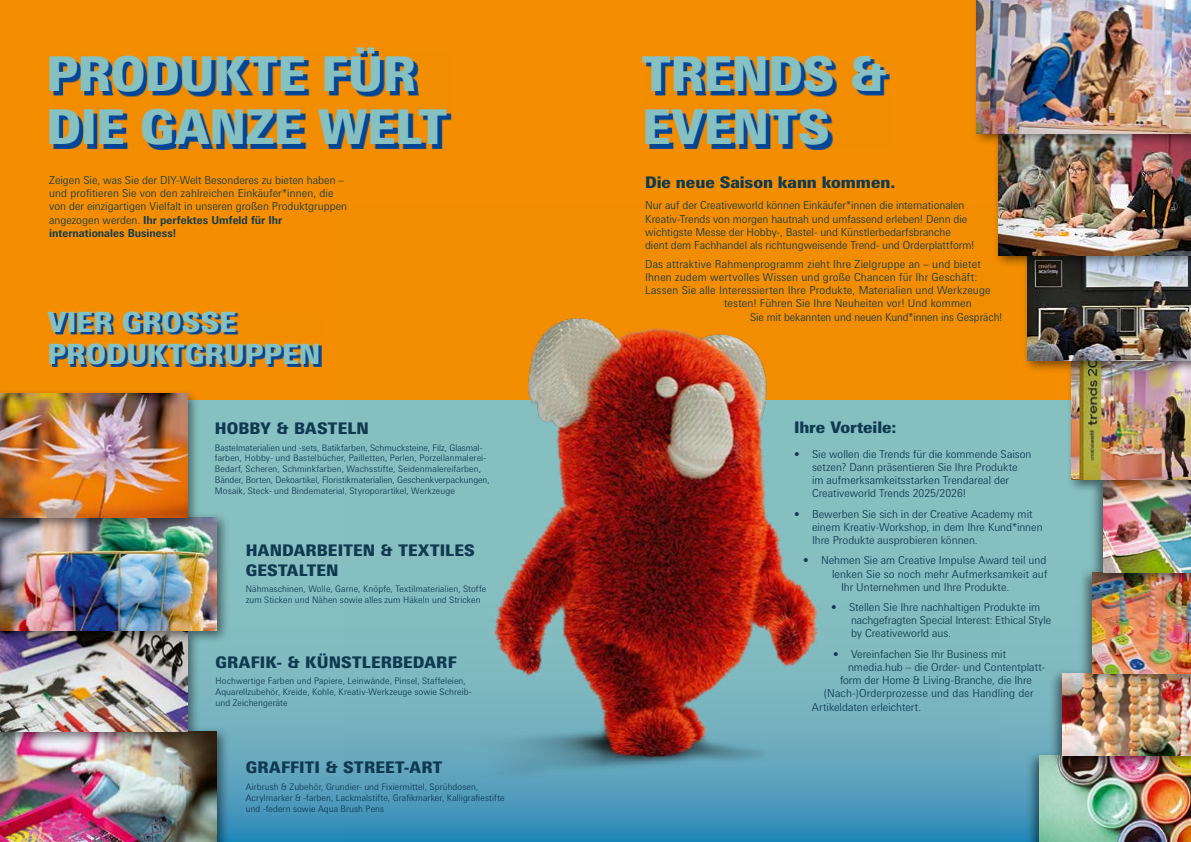
<style>
.page{position:relative;width:1191px;height:842px;background:#fff}
.page>*{position:absolute;margin:0;border:0;box-sizing:border-box;transform-origin:0 0}
.t1{font:900 48px/53px "Messe Univers";letter-spacing:-.01em;color:#87c0c1}
.t2{font:900 28px/32px "Messe Univers";color:#87c0c1}
.t3{font:900 16px/20px "Messe Univers";letter-spacing:.01em;color:#0f3950}
.t4{font:300 11px/13.2px "Messe Univers";color:#0f3950}
.t5{font:300 9px/10.8px "Messe Univers";letter-spacing:.005em;color:#0f3950}
.s1{font-weight:700}
</style>
<div class="page">
<svg style="left:201px;top:400px;width:888px;height:442px;background:#7ab7c0"></svg>
<div style="left:0;top:0;width:1191px;height:400px;background:#f48e00"></div>
<div style="left:0;top:726px;width:231px;height:116px;background:#000;opacity:.51"></div>
<img style="left:0;top:731px;width:217px;height:111px">
<div style="left:0;top:625px;width:201px;height:120px;background:#000;opacity:.51"></div>
<img style="left:0;top:645px;width:187px;height:86px">
<div style="left:0;top:512px;width:231px;height:133px;background:#000;opacity:.51"></div>
<img style="left:0;top:517px;width:217px;height:114px">
<div style="left:0;top:388px;width:201px;height:143px;background:#000;opacity:.51"></div>
<img style="left:0;top:394px;width:187px;height:123px">
<img style="left:344px;top:318px;width:656px;height:524px">
<div style="left:1025px;top:750px;width:166px;height:92px;background:#000;opacity:.51"></div>
<img style="left:1039px;top:756px;width:152px;height:86px">
<div style="left:1048px;top:668px;width:143px;height:102px;background:#000;opacity:.51"></div>
<img style="left:1062px;top:673px;width:129px;height:83px">
<div style="left:1078px;top:567px;width:113px;height:120px;background:#000;opacity:.51"></div>
<img style="left:1092px;top:586px;width:99px;height:87px">
<div style="left:1089px;top:474px;width:102px;height:112px;background:#000;opacity:.51"></div>
<img style="left:1103px;top:493px;width:88px;height:79px">
<div style="left:1066px;top:354px;width:125px;height:139px;background:#000;opacity:.51"></div>
<img style="left:1071px;top:373px;width:120px;height:107px">
<div style="left:1021px;top:249px;width:170px;height:124px;background:#000;opacity:.51"></div>
<img style="left:1027px;top:269px;width:164px;height:91px">
<div style="left:992px;top:128px;width:199px;height:141px;background:#000;opacity:.51"></div>
<img style="left:998px;top:147px;width:193px;height:108px">
<div style="left:971px;top:0;width:220px;height:147px;background:#000;opacity:.51"></div>
<img style="left:977px;top:0;width:214px;height:133px">
<svg style="left:53px;top:52px;width:398px;height:99px"></svg>
<svg style="left:646px;top:60px;width:243px;height:90px"></svg>
<svg style="left:50px;top:314px;width:271px;height:53px"></svg>
<h1 class="t1" style="left:46px;top:47px;width:402px">PRODUKTE FÜR<br>DIE GANZE WELT</h1>
<h1 class="t1" style="left:642px;top:47px;width:246px">TRENDS &amp;<br>EVENTS</h1>
<p class="t4" style="left:49px;top:173px;width:299px">Zeigen Sie, was Sie der DIY-Welt Besonderes zu bieten haben – und profitieren Sie von den zahlreichen Einkäufer*innen, die von der einzigartigen Vielfalt in unseren großen Produktgruppen angezogen werden. <span class="s1">Ihr perfektes Umfeld für Ihr internationales Business!</span></p>
<h3 class="t3" style="left:645px;top:172px;width:252px">Die neue Saison kann kommen.</h3>
<p class="t4" style="left:645px;top:199px;width:331px">Nur auf der Creativeworld können Einkäufer*innen die internationalen Kreativ-Trends von morgen hautnah und umfassend erleben! Denn die wichtigste Messe der Hobby-, Bastel- und Künstlerbedarfsbranche dient dem Fachhandel als richtungweisende Trend- und Orderplattform!</p>
<p class="t4" style="left:645px;top:257px;width:337px">Das attraktive Rahmenprogramm zieht Ihre Zielgruppe an – und bietet</p>
<p class="t4" style="left:645px;top:270px;width:334px">Ihnen zudem wertvolles Wissen und große Chancen für Ihr Geschäft:</p>
<p class="t4" style="left:645px;top:283px;width:347px">Lassen Sie alle Interessierten Ihre Produkte, Materialien und Werkzeuge</p>
<p class="t4" style="left:724px;top:297px;width:249px">testen! Führen Sie Ihre Neuheiten vor! Und kommen</p>
<p class="t4" style="left:750px;top:310px;width:254px">Sie mit bekannten und neuen Kund*innen ins Gespräch!</p>
<h2 class="t2" style="left:48px;top:306px;width:274px">VIER GROSSE<br>PRODUKTGRUPPEN</h2>
<h3 class="t3" style="left:215px;top:418px;width:156px">HOBBY &amp; BASTELN</h3>
<p class="t5" style="left:215px;top:442px;width:276px">Bastelmaterialien und -sets, Batikfarben, Schmucksteine, Filz, Glasmal&shy;farben, Hobby- und Bastelbücher, Pailletten, Perlen, Porzellanmalerei-Bedarf, Scheren, Schminkfarben, Wachsstifte, Seidenmalereifarben, Bänder, Borten, Dekoartikel, Floristikmaterialien, Geschenkverpackungen, Mosaik, Steck- und Bindematerial, Styroporartikel, Werkzeuge</p>
<h3 class="t3" style="left:246px;top:540px;width:230px">HANDARBEITEN &amp; TEXTILES<br>GESTALTEN</h3>
<p class="t5" style="left:246px;top:583px;width:242px">Nähmaschinen, Wolle, Garne, Knöpfe, Textilmaterialien, Stoffe zum Sticken und Nähen sowie alles zum Häkeln und Stricken</p>
<h3 class="t3" style="left:215px;top:651px;width:243px">GRAFIK- &amp; KÜNSTLERBEDARF</h3>
<p class="t5" style="left:215px;top:675px;width:257px">Hochwertige Farben und Papiere, Leinwände, Pinsel, Staffeleien,<br>Aquarellzubehör, Kreide, Kohle, Kreativ-Werkzeuge sowie Schreib&shy;und Zeichengeräte</p>
<h3 class="t3" style="left:246px;top:757px;width:198px">GRAFFITI &amp; STREET-ART</h3>
<p class="t5" style="left:246px;top:781px;width:260px">Airbrush &amp; Zubehör, Grundier- und Fixiermittel, Sprühdosen,<br>Acrylmarker &amp; -farben, Lackmalstifte, Grafikmarker, Kalligrafiestifte und -federn sowie Aqua Brush Pens</p>
<h3 class="t3" style="left:794px;top:417px;width:104px">Ihre Vorteile:</h3>
<p class="t4" style="left:812px;top:447px;width:221px;text-indent:-18px">• Sie wollen die Trends für die kommende Saison setzen? Dann präsentieren Sie Ihre Produkte im aufmerksamkeitsstarken Trendareal der Creativeworld Trends 2025/2026!</p>
<p class="t4" style="left:812px;top:507px;width:232px;text-indent:-18px">• Bewerben Sie sich in der Creative Academy mit einem Kreativ-Workshop, in dem Ihre Kund*innen<br>Ihre Produkte ausprobieren können.</p>
<p class="t4" style="left:803px;top:554px;width:245px">• Nehmen Sie am Creative Impulse Award teil und</p>
<p class="t4" style="left:832px;top:567px;width:217px">lenken Sie so noch mehr Aufmerksamkeit auf</p>
<p class="t4" style="left:841px;top:580px;width:170px">Ihr Unternehmen und Ihre Produkte.</p>
<p class="t4" style="left:851px;top:600px;width:202px;text-indent:-20px">• Stellen Sie Ihre nachhaltigen Produkte im nachgefragten Special Interest: Ethical Style by Creativeworld aus.</p>
<p class="t4" style="left:833px;top:647px;width:175px">• Vereinfachen Sie Ihr Business mit</p>
<p class="t4" style="left:848px;top:660px;width:198px">nmedia.hub – die Order- und Contentplatt-</p>
<p class="t4" style="left:840px;top:673px;width:194px">form der Home &amp; Living-Branche, die Ihre</p>
<p class="t4" style="left:824px;top:687px;width:211px">(Nach-)Orderprozesse und das Handling der</p>
<p class="t4" style="left:812px;top:700px;width:111px">Artikeldaten erleichtert.</p>
</div>
